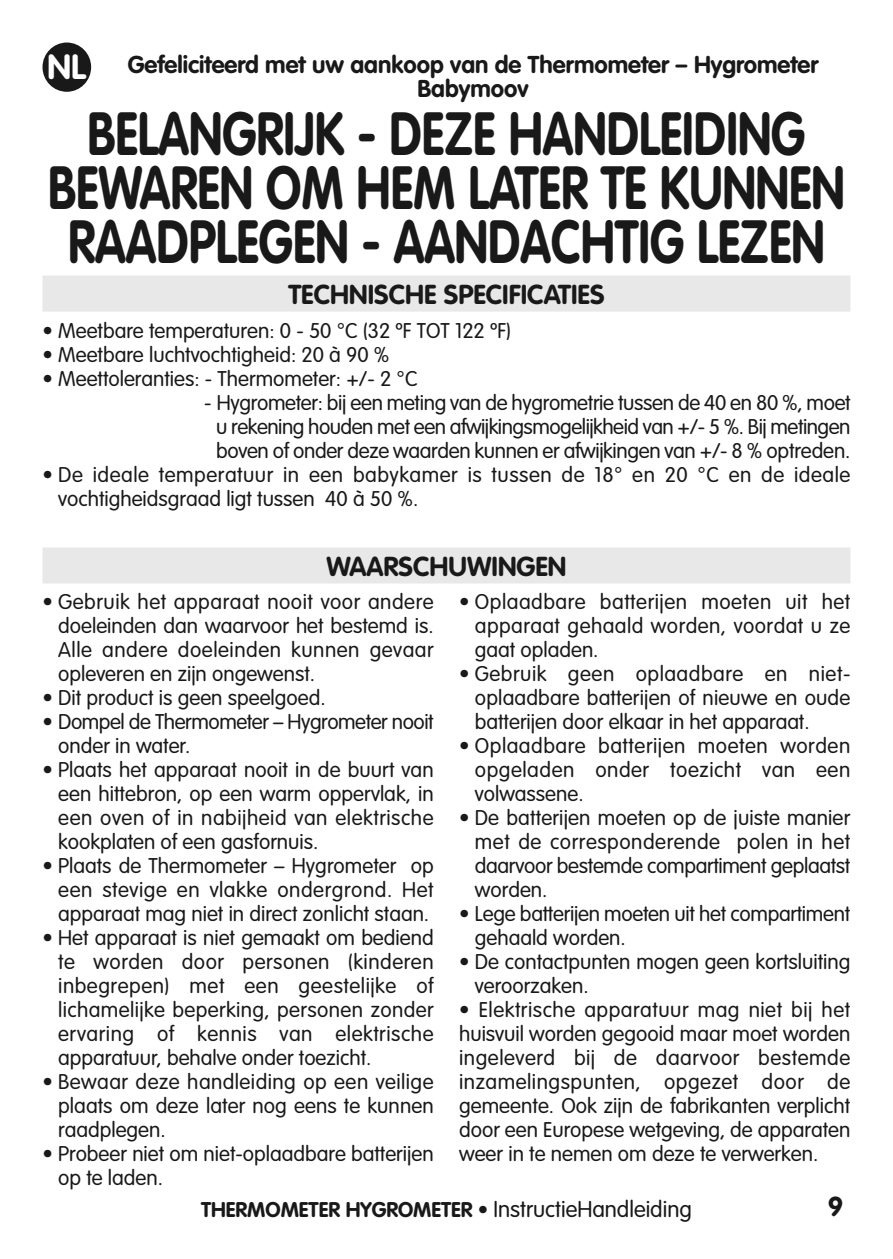
<style>
.page{position:relative;width:893px;height:1259px;background:#fff}
.page>*{position:absolute;margin:0;border:0;box-sizing:border-box;transform-origin:0 0}
.t1{font:700 60px/54px "VAG Rounded";color:#191919;text-align:center;scale:.81 1}
.t2{font:700 34.5px "VAG Rounded";color:#fff}
.t3{font:700 27px "VAG Rounded";color:#191919}
.t4{font:700 24px/24px "VAG Rounded";color:#191919;text-align:center}
.t5{font:300 21px/24px "VAG Rounded";color:#191919;text-align:justify}
.t6{font:300 21px/24px "VAG Rounded";letter-spacing:.025em;color:#191919}
.t7{font:300 21px/24px "VAG Rounded";letter-spacing:-.02em;color:#191919}
.t8{font:700 21px "VAG Rounded";color:#191919}
.s1{font-weight:300}
.s2{font-weight:300;font-size:22.5px}
</style>
<div class="page">
<div style="left:43px;top:43px;width:48px;height:49px;background:#191919;border-radius:50%"></div>
<div style="left:43px;top:275px;width:807px;height:36px;background:#e8e8e8"></div>
<div style="left:43px;top:547px;width:807px;height:36px;background:#e8e8e8"></div>
<p class="t4" style="left:128px;top:54px;width:692px">Gefeliciteerd met uw aankoop van de Thermometer – Hygrometer<br>Babymoov</p>
<h1 class="t1" style="left:48px;top:111px;width:985px">BELANGRIJK - DEZE HANDLEIDING<br>BEWAREN OM HEM LATER TE KUNNEN<br>RAADPLEGEN - AANDACHTIG LEZEN</h1>
<h2 class="t2" style="left:48px;top:53px;width:40px">NL</h2>
<p class="t3" style="left:288px;top:283px;width:318px">TECHNISCHE SPECIFICATIES</p>
<p class="t5" style="left:43px;top:320px;width:470px">• Meetbare temperaturen: 0 - 50 °C (32 ºF TOT 122 ºF)</p>
<p class="t5" style="left:43px;top:344px;width:348px">• Meetbare luchtvochtigheid: 20 à 90 %</p>
<p class="t5" style="left:43px;top:368px;width:376px">• Meettoleranties: - Thermometer: +/- 2 °C</p>
<p class="t5" style="left:204px;top:392px;width:648px;text-align:center">- Hygrometer: bij een meting van de hygrometrie tussen de 40 en 80 %, moet u rekening houden met een afwijkingsmogelijkheid van +/- 5 %. Bij metingen boven of onder deze waarden kunnen er afwijkingen van +/- 8 % optreden.</p>
<p class="t6" style="left:58px;top:464px;width:794px;text-indent:-16px">• De ideale temperatuur in een babykamer is tussen de 18° en 20 °C en de ideale vochtigheidsgraad ligt tussen 40 à 50 %.</p>
<p class="t3" style="left:327px;top:555px;width:241px">WAARSCHUWINGEN</p>
<p class="t5" style="left:58px;top:591px;width:377px;text-indent:-16px">• Gebruik het apparaat nooit voor andere doeleinden dan waarvoor het bestemd is.<br>Alle andere doeleinden kunnen gevaar opleveren en zijn ongewenst.</p>
<p class="t5" style="left:43px;top:687px;width:285px">• Dit product is geen speelgoed.</p>
<p class="t7" style="left:58px;top:711px;width:377px;text-indent:-16px">• Dompel de Thermometer – Hygrometer nooit onder in water.</p>
<p class="t5" style="left:58px;top:759px;width:377px;text-indent:-16px">• Plaats het apparaat nooit in de buurt van een hittebron, op een warm oppervlak, in een oven of in nabijheid van elektrische kookplaten of een gasfornuis.</p>
<p class="t5" style="left:58px;top:855px;width:377px;text-indent:-16px">• Plaats de Thermometer – Hygrometer op een stevige en vlakke ondergrond. Het apparaat mag niet in direct zonlicht staan.</p>
<p class="t5" style="left:58px;top:927px;width:377px;text-indent:-16px">• Het apparaat is niet gemaakt om bediend te worden door personen (kinderen inbegrepen) met een geestelijke of lichamelijke beperking, personen zonder ervaring of kennis van elektrische apparatuur, behalve onder toezicht.</p>
<p class="t5" style="left:58px;top:1071px;width:377px;text-indent:-16px">• Bewaar deze handleiding op een veilige plaats om deze later nog eens te kunnen raadplegen.</p>
<p class="t5" style="left:58px;top:1143px;width:377px;text-indent:-16px">• Probeer niet om niet-oplaadbare batterijen op te laden.</p>
<p class="t5" style="left:475px;top:591px;width:377px;text-indent:-16px">• Oplaadbare batterijen moeten uit het apparaat gehaald worden, voordat u ze gaat opladen.</p>
<p class="t5" style="left:475px;top:663px;width:377px;text-indent:-16px">• Gebruik geen oplaadbare en niet&shy;oplaadbare batterijen of nieuwe en oude batterijen door elkaar in het apparaat.</p>
<p class="t5" style="left:475px;top:735px;width:377px;text-indent:-16px">• Oplaadbare batterijen moeten worden opgeladen onder toezicht van een volwassene.</p>
<p class="t5" style="left:475px;top:807px;width:377px;text-indent:-16px">• De batterijen moeten op de juiste manier met de corresponderende polen in het daarvoor bestemde compartiment geplaatst worden.</p>
<p class="t5" style="left:475px;top:903px;width:377px;text-indent:-16px">• Lege batterijen moeten uit het compartiment gehaald worden.</p>
<p class="t5" style="left:475px;top:951px;width:377px;text-indent:-16px">• De contactpunten mogen geen kortsluiting veroorzaken.</p>
<p class="t5" style="left:459px;top:999px;width:393px">• Elektrische apparatuur mag niet bij het huisvuil worden gegooid maar moet worden ingeleverd bij de daarvoor bestemde inzamelingspunten, opgezet door de gemeente. Ook zijn de fabrikanten verplicht door een Europese wetgeving, de apparaten weer in te nemen om deze te verwerken.</p>
<p class="t8" style="left:201px;top:1200px;width:492px">THERMOMETER HYGROMETER <span class="s1">•</span> <span class="s2">InstructieHandleiding</span></p>
<p class="t3" style="left:828px;top:1195px;width:17px">9</p>
</div>
